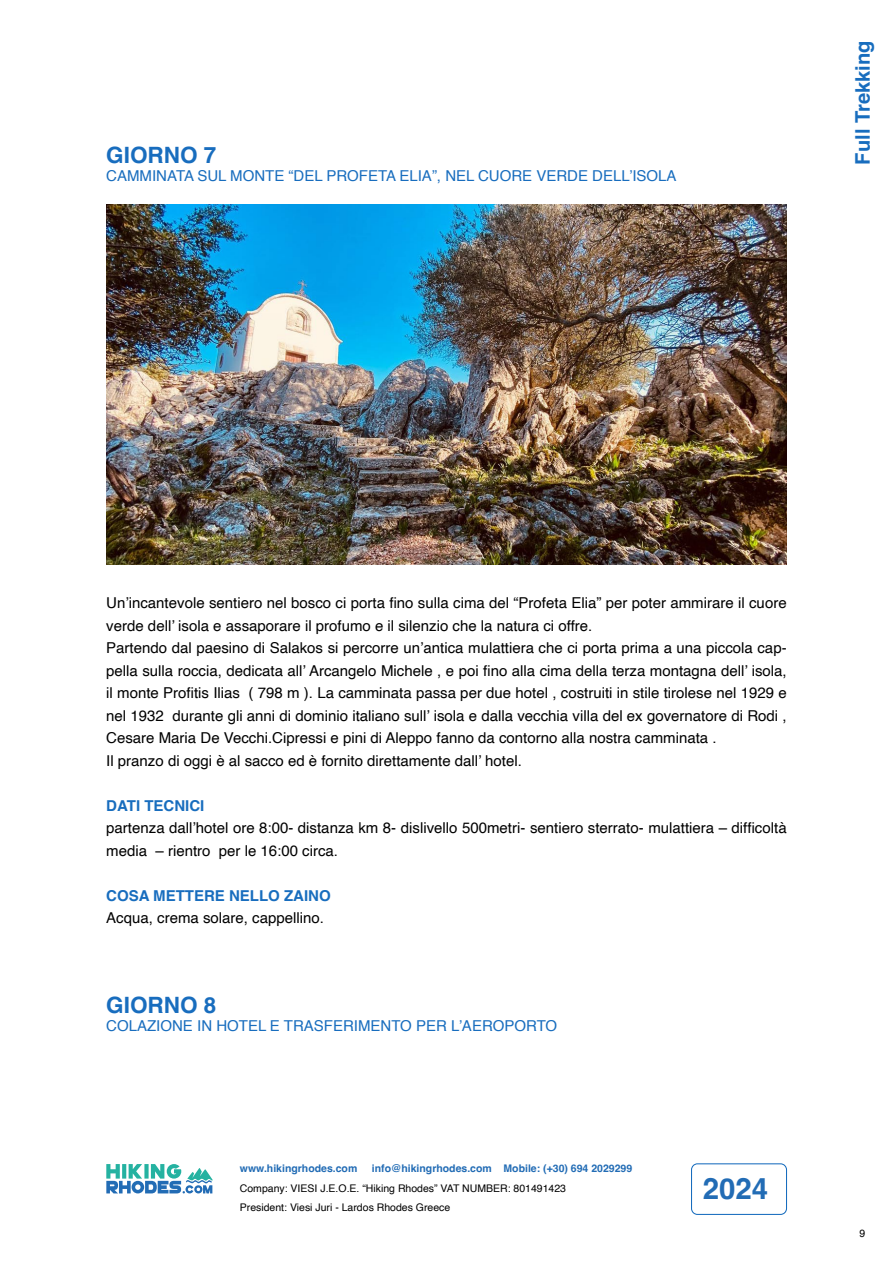
<style>
.page{position:relative;width:893px;height:1263px;background:#fff}
.page>*{position:absolute;margin:0;border:0;box-sizing:border-box;transform-origin:0 0}
.t1{font:700 29.4px "Helvetica";color:#226cb5}
.t2{font:700 22.5px "Helvetica";color:#186dbe}
.t3{font:700 20.1px "Helvetica";color:#186dbe}
.t4{font:15px/22.5px "Helvetica";color:#000}
.t5{font:15px "Helvetica";color:#186dbe}
.t6{font:700 15px "Helvetica";color:#186dbe}
.t7{font:10.5px/19.8px "Helvetica";color:#000}
.t8{font:700 10.5px "Helvetica";color:#226cb5}
</style>
<div class="page">
<svg style="left:106px;top:1164px;width:107px;height:29px"></svg>
<div style="left:691px;top:1163px;width:96px;height:52px;border:1px solid #186dbe;border-radius:6px"></div>
<img style="left:106px;top:205px;width:681px;height:359px">
<h2 class="t2" style="left:106px;top:145px;width:112px">GIORNO 7</h2>
<p class="t5" style="left:106px;top:169px;width:572px">CAMMINATA SUL MONTE “DEL PROFETA ELIA”, NEL CUORE VERDE DELL’ISOLA</p>
<h3 class="t3" style="left:854px;top:165px;width:126px;rotate:-90deg">Full Trekking</h3>
<p class="t4" style="left:106px;top:593px;width:682px">Un’incantevole sentiero nel bosco ci porta fino sulla cima del “Profeta Elia” per poter ammirare il cuore verde dell’ isola e assaporare il profumo e il silenzio che la natura ci offre.<br>Partendo dal paesino di Salakos si percorre un’antica mulattiera che ci porta prima a una piccola cap&shy;pella sulla roccia, dedicata all’ Arcangelo Michele , e poi fino alla cima della terza montagna dell’ isola, il monte Profitis Ilias ( 798 m ). La camminata passa per due hotel , costruiti in stile tirolese nel 1929 e nel 1932 durante gli anni di dominio italiano sull’ isola e dalla vecchia villa del ex governatore di Rodi , Cesare Maria De Vecchi.Cipressi e pini di Aleppo fanno da contorno alla nostra camminata .<br>Il pranzo di oggi è al sacco ed è fornito direttamente dall’ hotel.</p>
<p class="t6" style="left:106px;top:799px;width:100px">DATI TECNICI</p>
<p class="t4" style="left:106px;top:818px;width:682px">partenza dall’hotel ore 8:00- distanza km 8- dislivello 500metri- sentiero sterrato- mulattiera – difficoltà media – rientro per le 16:00 circa.</p>
<p class="t6" style="left:106px;top:889px;width:226px">COSA METTERE NELLO ZAINO</p>
<p class="t4" style="left:106px;top:908px;width:219px">Acqua, crema solare, cappellino.</p>
<h2 class="t2" style="left:106px;top:996px;width:112px">GIORNO 8</h2>
<p class="t5" style="left:106px;top:1019px;width:452px">COLAZIONE IN HOTEL E TRASFERIMENTO PER L’AEROPORTO</p>
<p class="t8" style="left:240px;top:1164px;width:119px">www.hikingrhodes.com</p>
<p class="t8" style="left:372px;top:1164px;width:262px">info@hikingrhodes.com Mobile: (+30) 694 2029299</p>
<p class="t7" style="left:240px;top:1179px;width:328px">Company: VIESI J.E.O.E. “Hiking Rhodes” VAT NUMBER: 801491423<br>President: Viesi Juri - Lardos Rhodes Greece</p>
<h1 class="t1" style="left:703px;top:1176px;width:67px">2024</h1>
<p class="t7" style="left:859px;top:1224px;width:7px">9</p>
</div>
